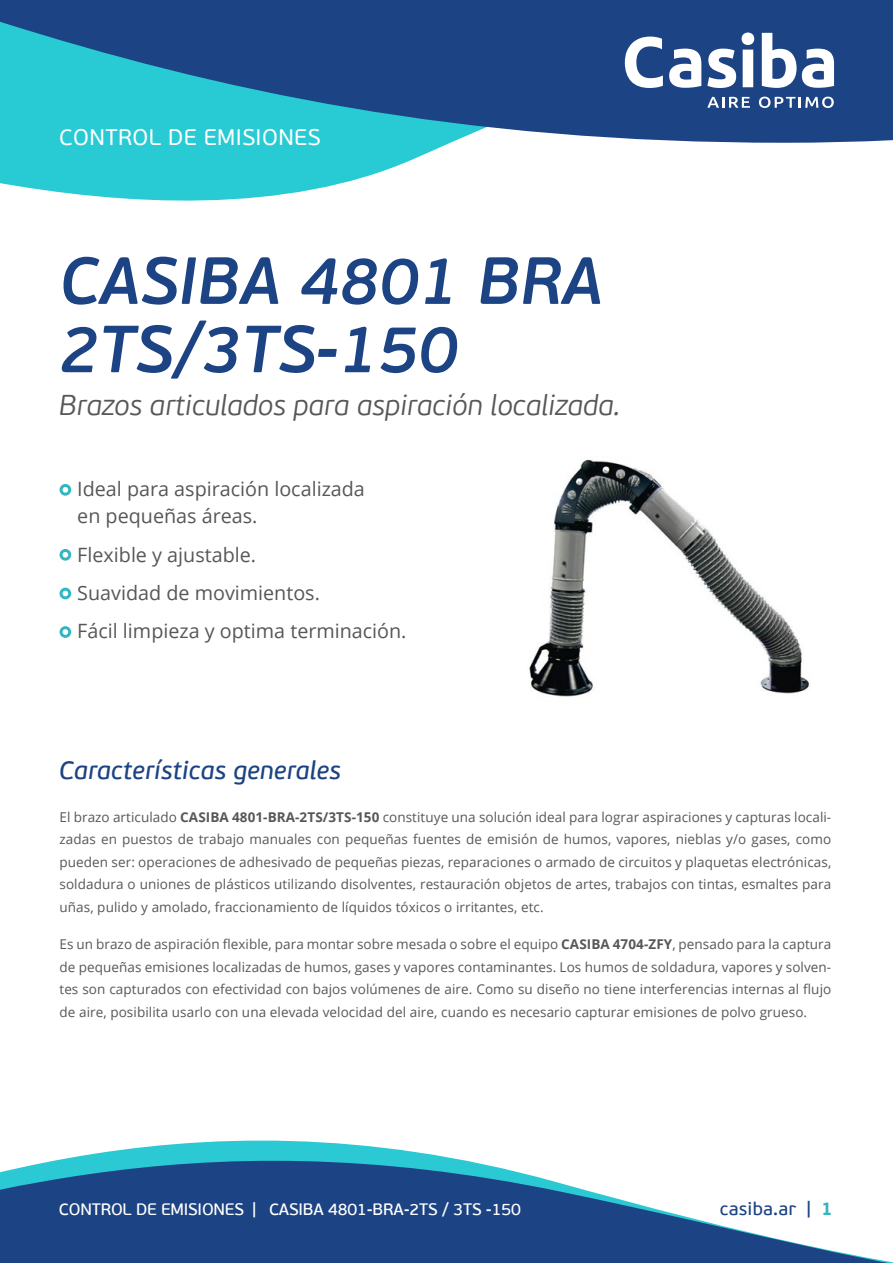
<style>
.page{position:relative;width:893px;height:1263px;background:#fff}
.page>*{position:absolute;margin:0;border:0;box-sizing:border-box;transform-origin:0 0}
.t1{font:italic 600 66.45px/68.4px "PF Beau Sans Pro";color:#1c4383}
.t2{font:italic 300 28.65px "PF Beau Sans Pro";color:#575756}
.t3{font:italic 25.5px "PF Beau Sans Pro Bbook";color:#1c4383}
.t4{font:22.5px "PF Beau Sans Pro";letter-spacing:.02em;color:#fff}
.t5{font:19.8px/38.2px "Open Sans";color:#575756}
.t6{font:18.15px "PF Beau Sans Pro Bbook";letter-spacing:.01em;color:#1c4383}
.t7{font:16.5px "PF Beau Sans Pro Bbook";letter-spacing:-.01em;color:#fff}
.t8{font:13.5px/22.5px "Open Sans";letter-spacing:.005em;color:#575756;text-align:justify}
.s1{font-weight:700}
.s2{font-family:"PF Beau Sans Pro";font-weight:700;color:#35b6c1}
</style>
<div class="page">
<svg style="left:0;top:143px;width:450px;height:58px;fill:#28cad3"></svg>
<svg style="left:0;top:0;width:893px;height:143px;background:#236798"></svg>
<svg style="left:625px;top:37px;width:38px;height:51px"></svg>
<svg style="left:669px;top:49px;width:32px;height:39px"></svg>
<svg style="left:707px;top:49px;width:29px;height:39px"></svg>
<svg style="left:742px;top:33px;width:12px;height:54px"></svg>
<svg style="left:762px;top:33px;width:72px;height:55px"></svg>
<svg style="left:707px;top:97px;width:43px;height:11px"></svg>
<svg style="left:759px;top:97px;width:75px;height:11px"></svg>
<svg style="left:0;top:1140px;width:893px;height:123px;fill:#1c4383"></svg>
<img style="left:529px;top:459px;width:281px;height:238px">
<svg style="left:60px;top:549px;width:11px;height:12px"></svg>
<svg style="left:60px;top:588px;width:11px;height:11px"></svg>
<svg style="left:60px;top:484px;width:11px;height:12px"></svg>
<svg style="left:60px;top:626px;width:11px;height:12px"></svg>
<h3 class="t4" style="left:59px;top:124px;width:263px">CONTROL DE EMISIONES</h3>
<h1 class="t1" style="left:59px;top:248px;width:545px">CASIBA 4801 BRA<br>2TS/3TS-150</h1>
<h2 class="t2" style="left:59px;top:389px;width:563px">Brazos articulados para aspiración localizada.</h2>
<h3 class="t5" style="left:77px;top:475px;width:289px;line-height:27px">Ideal para aspiración localizada en pequeñas áreas.</h3>
<h3 class="t5" style="left:77px;top:535px;width:331px">Flexible y ajustable.<br>Suavidad de movimientos.<br>Fácil limpieza y optima terminación.</h3>
<h3 class="t3" style="left:59px;top:755px;width:283px">Características generales</h3>
<p class="t8" style="left:59px;top:805px;width:773px">El brazo articulado <span class="s1">CASIBA 4801-BRA-2TS/3TS-150</span> constituye una solución ideal para lograr aspiraciones y capturas locali&shy;zadas en puestos de trabajo manuales con pequeñas fuentes de emisión de humos, vapores, nieblas y/o gases, como pueden ser: operaciones de adhesivado de pequeñas piezas, reparaciones o armado de circuitos y plaquetas electrónicas, soldadura o uniones de plásticos utilizando disolventes, restauración objetos de artes, trabajos con tintas, esmaltes para uñas, pulido y amolado, fraccionamiento de líquidos tóxicos o irritantes, etc.</p>
<p class="t8" style="left:59px;top:933px;width:773px">Es un brazo de aspiración flexible, para montar sobre mesada o sobre el equipo <span class="s1">CASIBA 4704-ZFY</span>, pensado para la captura de pequeñas emisiones localizadas de humos, gases y vapores contaminantes. Los humos de soldadura, vapores y solven&shy;tes son capturados con efectividad con bajos volúmenes de aire. Como su diseño no tiene interferencias internas al flujo de aire, posibilita usarlo con una elevada velocidad del aire, cuando es necesario capturar emisiones de polvo grueso.</p>
<p class="t7" style="left:59px;top:1200px;width:463px">CONTROL DE EMISIONES | CASIBA 4801-BRA-2TS / 3TS -150</p>
<h3 class="t6" style="left:720px;top:1198px;width:115px">casiba.ar | <span class="s2">1</span></h3>
</div>
